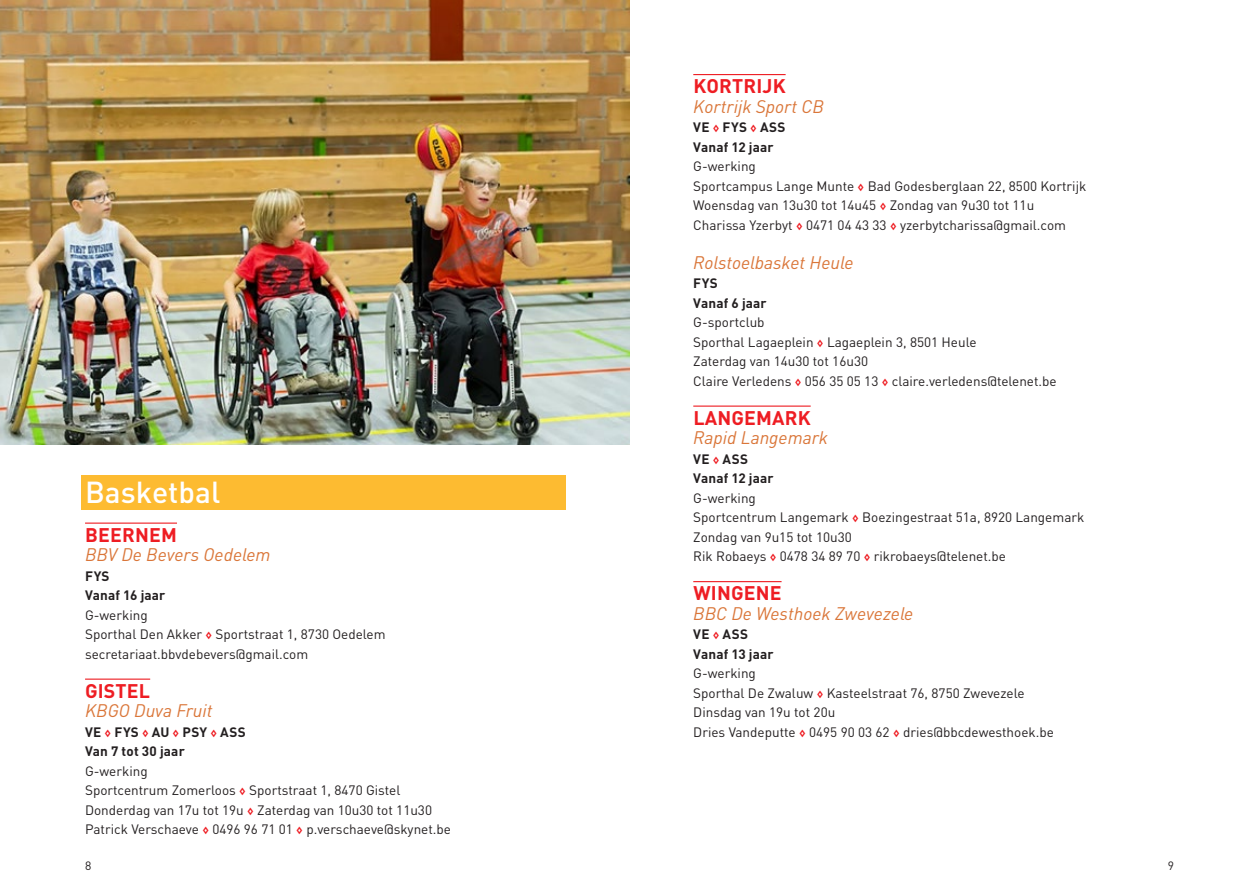
<style>
.page{position:relative;width:1259px;height:893px;background:#fff}
.page>*{position:absolute;margin:0;border:0;box-sizing:border-box;transform-origin:0 0}
._1_Sport{font:500 30px "DINOT";color:#fff}
._2_gemeente{font:700 19.5px "DINOT";letter-spacing:.01em;color:#ee1d23}
._3_club{font:italic 18px "DINOT";color:#da7639}
._6_body{font:13.5px "DINOT";color:#231f20}
._4_vetjes{font:700 13.5px "DINOT";letter-spacing:.01em;color:#231f20}
.t1{font:12px "DINOT";color:#231f20}
.s1{font-weight:700;font-size:10.5px;color:#ee1d23}
.s2{font-size:10.5px;color:#ee1d23}
</style>
<div class="page">
<hr style="left:693px;top:74px;width:92px;height:1px;background:#ee1d23">
<hr style="left:693px;top:406px;width:117px;height:1px;background:#ee1d23">
<hr style="left:693px;top:581px;width:88px;height:1px;background:#ee1d23">
<div style="left:81px;top:475px;width:485px;height:35px;background:#fdbb31"></div>
<hr style="left:85px;top:523px;width:92px;height:1px;background:#ee1d23">
<hr style="left:85px;top:679px;width:65px;height:1px;background:#ee1d23">
<img style="left:0;top:0;width:629px;height:444px">
<p class="_1_Sport" style="left:85px;top:471px;width:137px">Basketbal</p>
<p class="_2_gemeente" style="left:85px;top:521px;width:93px">BEERNEM</p>
<p class="_3_club" style="left:85px;top:542px;width:187px">BBV De Bevers Oedelem</p>
<p class="_4_vetjes" style="left:85px;top:566px;width:26px">FYS</p>
<p class="_4_vetjes" style="left:85px;top:586px;width:82px">Vanaf 16 jaar</p>
<p class="_6_body" style="left:85px;top:605px;width:64px">G-werking</p>
<p class="_6_body" style="left:85px;top:625px;width:302px">Sporthal Den Akker <span class="s1">◊</span> Sportstraat 1, 8730 Oedelem</p>
<p class="_6_body" style="left:85px;top:644px;width:225px">secretariaat.bbvdebevers@gmail.com</p>
<p class="_2_gemeente" style="left:85px;top:677px;width:67px">GISTEL</p>
<p class="_3_club" style="left:85px;top:698px;width:129px">KBGO Duva Fruit</p>
<p class="_4_vetjes" style="left:85px;top:722px;width:162px">VE <span class="s2">◊</span> FYS <span class="s2">◊</span> AU <span class="s2">◊</span> PSY <span class="s2">◊</span> ASS</p>
<p class="_4_vetjes" style="left:85px;top:742px;width:101px">Van 7 tot 30 jaar</p>
<p class="_6_body" style="left:85px;top:761px;width:64px">G-werking</p>
<p class="_6_body" style="left:85px;top:781px;width:317px">Sportcentrum Zomerloos <span class="s1">◊</span> Sportstraat 1, 8470 Gistel</p>
<p class="_6_body" style="left:85px;top:800px;width:348px">Donderdag van 17u tot 19u <span class="s1">◊</span> Zaterdag van 10u30 tot 11u30</p>
<p class="_6_body" style="left:85px;top:820px;width:367px">Patrick Verschaeve <span class="s1">◊</span> 0496 96 71 01 <span class="s1">◊</span> p.verschaeve@skynet.be</p>
<p class="_2_gemeente" style="left:693px;top:73px;width:94px">KORTRIJK</p>
<p class="_3_club" style="left:693px;top:94px;width:132px">Kortrijk Sport CB</p>
<p class="_4_vetjes" style="left:693px;top:118px;width:94px">VE <span class="s2">◊</span> FYS <span class="s2">◊</span> ASS</p>
<p class="_4_vetjes" style="left:693px;top:137px;width:82px">Vanaf 12 jaar</p>
<p class="_6_body" style="left:693px;top:157px;width:64px">G-werking</p>
<p class="_6_body" style="left:693px;top:176px;width:394px">Sportcampus Lange Munte <span class="s1">◊</span> Bad Godesberglaan 22, 8500 Kortrijk</p>
<p class="_6_body" style="left:693px;top:196px;width:342px">Woensdag van 13u30 tot 14u45 <span class="s1">◊</span> Zondag van 9u30 tot 11u</p>
<p class="_6_body" style="left:693px;top:215px;width:374px">Charissa Yzerbyt <span class="s1">◊</span> 0471 04 43 33 <span class="s1">◊</span> yzerbytcharissa@gmail.com</p>
<p class="_3_club" style="left:693px;top:250px;width:162px">Rolstoelbasket Heule</p>
<p class="_4_vetjes" style="left:693px;top:274px;width:26px">FYS</p>
<p class="_4_vetjes" style="left:693px;top:293px;width:75px">Vanaf 6 jaar</p>
<p class="_6_body" style="left:693px;top:313px;width:73px">G-sportclub</p>
<p class="_6_body" style="left:693px;top:332px;width:285px">Sporthal Lagaeplein <span class="s1">◊</span> Lagaeplein 3, 8501 Heule</p>
<p class="_6_body" style="left:693px;top:352px;width:176px">Zaterdag van 14u30 tot 16u30</p>
<p class="_6_body" style="left:693px;top:371px;width:365px">Claire Verledens <span class="s1">◊</span> 056 35 05 13 <span class="s1">◊</span> claire.verledens@telenet.be</p>
<p class="_2_gemeente" style="left:693px;top:404px;width:119px">LANGEMARK</p>
<p class="_3_club" style="left:693px;top:425px;width:136px">Rapid Langemark</p>
<p class="_4_vetjes" style="left:693px;top:449px;width:56px">VE <span class="s2">◊</span> ASS</p>
<p class="_4_vetjes" style="left:693px;top:469px;width:82px">Vanaf 12 jaar</p>
<p class="_6_body" style="left:693px;top:488px;width:64px">G-werking</p>
<p class="_6_body" style="left:693px;top:508px;width:392px">Sportcentrum Langemark <span class="s1">◊</span> Boezingestraat 51a, 8920 Langemark</p>
<p class="_6_body" style="left:693px;top:527px;width:160px">Zondag van 9u15 tot 10u30</p>
<p class="_6_body" style="left:693px;top:547px;width:314px">Rik Robaeys <span class="s1">◊</span> 0478 34 89 70 <span class="s1">◊</span> rikrobaeys@telenet.be</p>
<p class="_2_gemeente" style="left:693px;top:580px;width:90px">WINGENE</p>
<p class="_3_club" style="left:693px;top:601px;width:222px">BBC De Westhoek Zwevezele</p>
<p class="_4_vetjes" style="left:693px;top:625px;width:56px">VE <span class="s2">◊</span> ASS</p>
<p class="_4_vetjes" style="left:693px;top:644px;width:82px">Vanaf 13 jaar</p>
<p class="_6_body" style="left:693px;top:664px;width:64px">G-werking</p>
<p class="_6_body" style="left:693px;top:683px;width:333px">Sporthal De Zwaluw <span class="s1">◊</span> Kasteelstraat 76, 8750 Zwevezele</p>
<p class="_6_body" style="left:693px;top:703px;width:143px">Dinsdag van 19u tot 20u</p>
<p class="_6_body" style="left:693px;top:722px;width:362px">Dries Vandeputte <span class="s1">◊</span> 0495 90 03 62 <span class="s1">◊</span> dries@bbcdewesthoek.be</p>
<p class="t1" style="left:85px;top:857px;width:8px">8</p>
<p class="t1" style="left:1167px;top:857px;width:8px">9</p>
</div>
